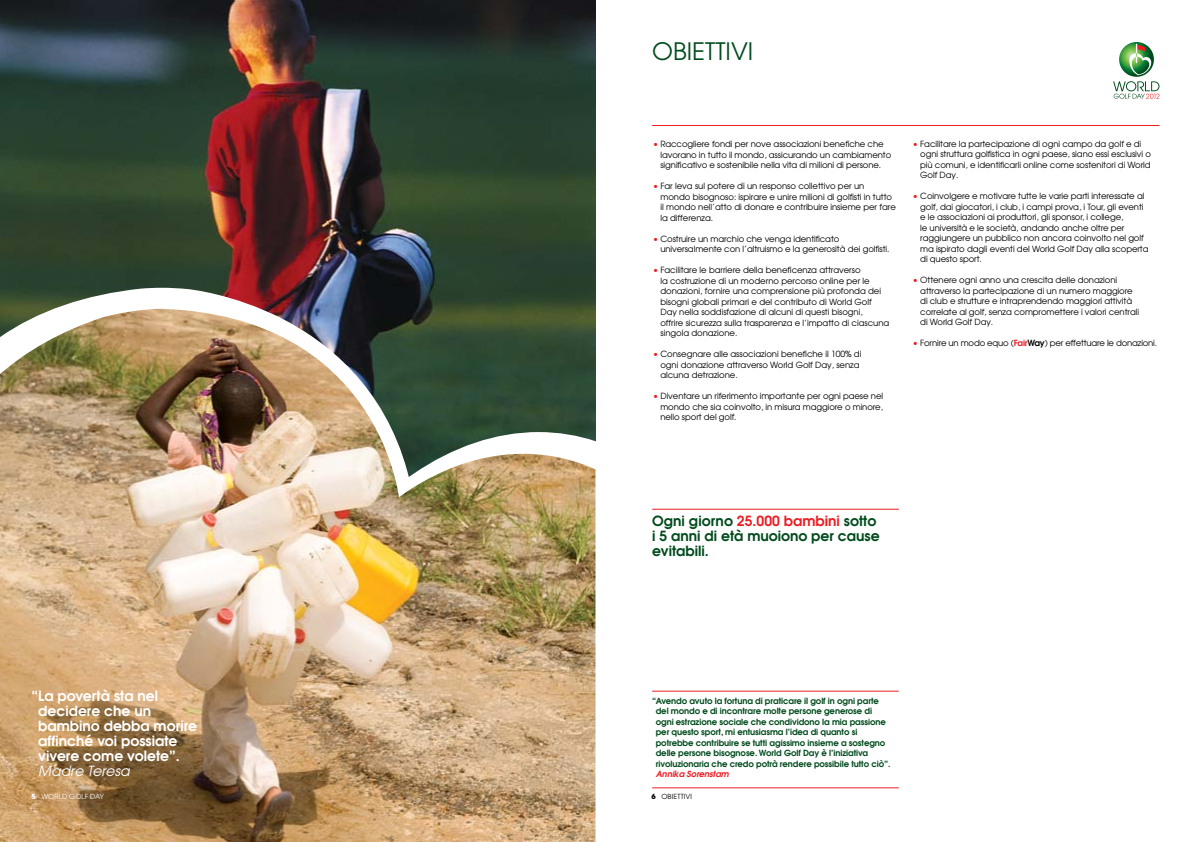
<style>
.page{position:relative;width:1191px;height:842px;background:#fff}
.page>*{position:absolute;margin:0;border:0;box-sizing:border-box;transform-origin:0 0}
.t1{font:24px "Avant Garde";color:#004b1c}
.t2{font:600 14px/15px "Avant Garde";color:#fff}
.t3{font:600 14px/15px "Avant Garde";color:#004b1c}
.t4{font:italic 14px "Avant Garde";color:#fff}
.t5{font:8.5px/10.5px "Avant Garde";letter-spacing:-.01em;color:#000}
.t6{font:600 8.5px/10.5px "Avant Garde";letter-spacing:-.01em;color:#004b1c}
.t7{font:italic 600 8.5px "Avant Garde";letter-spacing:-.01em;color:#ed1d24}
.t8{font:7px "Avant Garde";letter-spacing:.015em;color:#fff}
.t9{font:7px "Avant Garde";letter-spacing:.015em;color:#000}
.s1{font-weight:700}
.s2{color:#ed1d24}
.s3{font-weight:600;color:#ed1d24}
.s4{font-weight:600}
</style>
<div class="page">
<img style="left:0;top:477px;width:595px;height:365px">
<hr style="left:652px;top:125px;width:507px;height:1px;background:#ed1d24">
<hr style="left:652px;top:509px;width:246px;height:1px;background:#ed1d24">
<hr style="left:652px;top:787px;width:246px;height:1px;background:#ed1d24">
<img style="left:0;top:0;width:596px;height:477px">
<hr style="left:652px;top:691px;width:246px;height:1px;background:#ed1d24">
<svg style="left:1113px;top:81px;width:46px;height:18px"></svg>
<svg style="left:1119px;top:42px;width:35px;height:35px"></svg>
<svg style="left:1127px;top:44px;width:27px;height:31px"></svg>
<h2 class="t2" style="left:38px;top:688px;width:160px;text-indent:-7px">“La povertà sta nel decidere che un bambino debba morire affinché voi possiate vivere come volete”.</h2>
<h2 class="t4" style="left:38px;top:762px;width:93px">Madre Teresa</h2>
<p class="t8" style="left:32px;top:792px;width:74px"><span class="s1">5</span> WORLD GOLF DAY</p>
<h1 class="t1" style="left:652px;top:36px;width:103px">OBIETTIVI</h1>
<p class="t5" style="left:660px;top:138px;width:232px;text-indent:-7px"><span class="s2">•</span> Raccogliere fondi per nove associazioni benefiche che lavorano in tutto il mondo, assicurando un cambiamento significativo e sostenibile nella vita di milioni di persone.</p>
<p class="t5" style="left:660px;top:180px;width:237px;text-indent:-7px"><span class="s2">•</span> Far leva sul potere di un responso collettivo per un mondo bisognoso: ispirare e unire milioni di golfisti in tutto il mondo nell’atto di donare e contribuire insieme per fare la differenza.</p>
<p class="t5" style="left:660px;top:233px;width:231px;text-indent:-7px"><span class="s2">•</span> Costruire un marchio che venga identificato universalmente con l’altruismo e la generosità dei golfisti.</p>
<p class="t5" style="left:660px;top:264px;width:230px;text-indent:-7px"><span class="s2">•</span> Facilitare le barriere della beneficenza attraverso<br>la costruzione di un moderno percorso online per le donazioni, fornire una comprensione più profonda dei bisogni globali primari e del contributo di World Golf Day nella soddisfazione di alcuni di questi bisogni,<br>offrire sicurezza sulla trasparenza e l’impatto di ciascuna singola donazione.</p>
<p class="t5" style="left:660px;top:348px;width:202px;text-indent:-7px"><span class="s2">•</span> Consegnare alle associazioni benefiche il 100% di ogni donazione attraverso World Golf Day, senza alcuna detrazione.</p>
<p class="t5" style="left:660px;top:390px;width:224px;text-align:justify;text-indent:-7px"><span class="s2">•</span> Diventare un riferimento importante per ogni paese nel mondo che sia coinvolto, in misura maggiore o minore, nello sport del golf.</p>
<p class="t5" style="left:920px;top:138px;width:232px;text-indent:-7px"><span class="s2">•</span> Facilitare la partecipazione di ogni campo da golf e di ogni struttura golfistica in ogni paese, siano essi esclusivi o più comuni, e identificarli online come sostenitori di World Golf Day.</p>
<p class="t5" style="left:920px;top:191px;width:230px;text-indent:-7px"><span class="s2">•</span> Coinvolgere e motivare tutte le varie parti interessate al golf, dai giocatori, i club, i campi prova, i Tour, gli eventi e le associazioni ai produttori, gli sponsor, i college,<br>le università e le società, andando anche oltre per raggiungere un pubblico non ancora coinvolto nel golf ma ispirato dagli eventi del World Golf Day alla scoperta di questo sport.</p>
<p class="t5" style="left:920px;top:275px;width:220px;text-indent:-7px"><span class="s2">•</span> Ottenere ogni anno una crescita delle donazioni attraverso la partecipazione di un numero maggiore di club e strutture e intraprendendo maggiori attività correlate al golf, senza compromettere i valori centrali di World Golf Day.</p>
<p class="t5" style="left:913px;top:338px;width:246px"><span class="s2">•</span> Fornire un modo equo (<span class="s3">Fair</span><span class="s4">Way</span>) per effettuare le donazioni.</p>
<h2 class="t3" style="left:652px;top:513px;width:229px">Ogni giorno <span class="s2">25.000 bambini</span> sotto i 5 anni di età muoiono per cause evitabili.</h2>
<p class="t6" style="left:656px;top:695px;width:236px;text-indent:-4px">“Avendo avuto la fortuna di praticare il golf in ogni parte del mondo e di incontrare molte persone generose di ogni estrazione sociale che condividono la mia passione per questo sport, mi entusiasma l’idea di quanto si potrebbe contribuire se tutti agissimo insieme a sostegno delle persone bisognose. World Golf Day è l’iniziativa rivoluzionaria che credo potrà rendere possibile tutto ciò”.</p>
<p class="t7" style="left:656px;top:768px;width:75px">Annika Sorenstam</p>
<p class="t9" style="left:651px;top:792px;width:42px"><span class="s1">6</span> OBIETTIVI</p>
</div>
